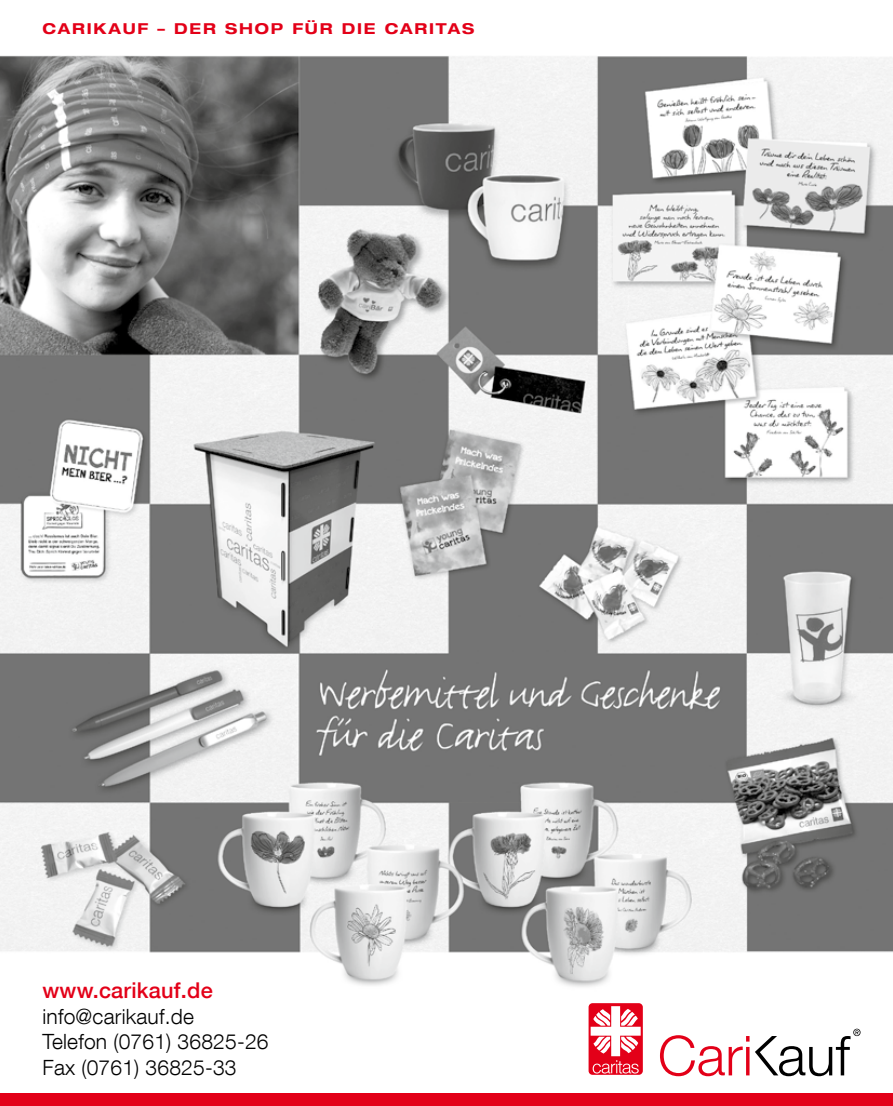
<style>
.page{position:relative;width:893px;height:1106px;background:#fff}
.page>*{position:absolute;margin:0;border:0;box-sizing:border-box;transform-origin:0 0}
.t1{font:500 21.75px "Helvetica Neue LT Com";letter-spacing:.01em;color:#e30018}
.t2{font:300 21px/25.5px "Helvetica Neue LT Com";letter-spacing:.01em;color:#000}
.t3{font:700 expanded 15px "Helvetica Neue LT Com";letter-spacing:.12em;color:#e30018}
</style>
<div class="page">
<div style="left:0;top:1093px;width:893px;height:13px;background:#e30018"></div>
<svg style="left:588px;top:1003px;width:55px;height:71px"></svg>
<img style="left:0;top:55px;width:893px;height:932px">
<svg style="left:660px;top:1035px;width:89px;height:41px"></svg>
<svg style="left:755px;top:1028px;width:105px;height:48px"></svg>
<p class="t3" style="left:43px;top:19px;width:433px">CARIKAUF – DER SHOP FÜR DIE CARITAS</p>
<p class="t1" style="left:43px;top:977px;width:172px">www.carikauf.de</p>
<p class="t2" style="left:43px;top:1003px;width:228px">info@carikauf.de<br>Telefon (0761) 36825-26<br>Fax (0761) 36825-33</p>
</div>
